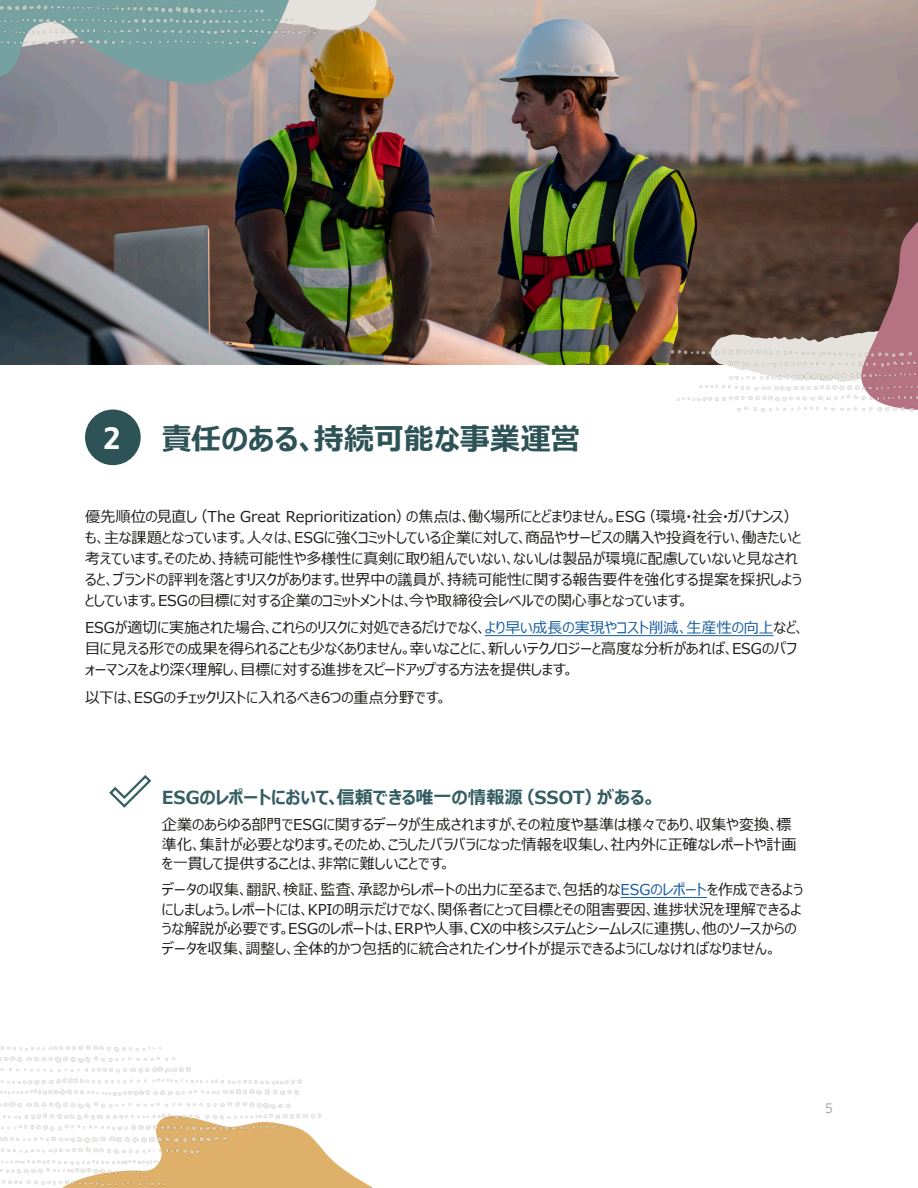
<style>
.page{position:relative;width:918px;height:1188px;background:#fff}
.page>*{position:absolute;margin:0;border:0;box-sizing:border-box;transform-origin:0 0}
.t1{font:700 30px "Meiryo UI";letter-spacing:-.005em;color:#2d5357}
.t2{font:700 30px "Oracle Sans";color:#fff}
.Subhead_1{font:700 18px "Meiryo UI";letter-spacing:-.005em;color:#355e62}
.Subhead_1-2{font:15px/21px "Meiryo UI";color:#1d1c1a}
.t3{font:13.5px "Oracle Sans";color:#aea9a3}
.s1{color:#175d9e}
</style>
<div class="page">
<div style="left:85px;top:410px;width:56px;height:55px;background:#2d5357;border-radius:50%"></div>
<hr style="left:485px;top:635px;width:289px;height:1px;background:#175d9e">
<hr style="left:620px;top:897px;width:87px;height:1px;background:#175d9e">
<img style="left:0;top:0;width:918px;height:364px">
<svg style="left:109px;top:775px;width:43px;height:33px"></svg>
<svg style="left:0;top:0;width:378px;height:107px"></svg>
<img style="left:0;top:0;width:340px;height:82px">
<svg style="left:710px;top:138px;width:208px;height:208px"></svg>
<img style="left:653px;top:346px;width:265px;height:66px">
<svg style="left:338px;top:1165px;width:35px;height:23px"></svg>
<img style="left:0;top:1045px;width:338px;height:143px">
<p class="t2" style="left:104px;top:419px;width:17px">2</p>
<p class="t1" style="left:162px;top:418px;width:420px">責任のある、持続可能な事業運営</p>
<p class="Subhead_1-2" style="left:85px;top:507px;width:718px">優先順位の見直し（The Great Reprioritization）の焦点は、働く場所にとどまりません。ESG（環境・社会・ガバナンス）も、主な課題となっています。人々は、ESGに強くコミットしている企業に対して、商品やサービスの購入や投資を行い、働きたいと考えています。そのため、持続可能性や多様性に真剣に取り組んでいない、ないしは製品が環境に配慮していないと見なされると、ブランドの評判を落とすリスクがあります。世界中の議員が、持続可能性に関する報告要件を強化する提案を採択しようとしています。ESGの目標に対する企業のコミットメントは、今や取締役会レベルでの関心事となっています。</p>
<p class="Subhead_1-2" style="left:85px;top:618px;width:722px">ESGが適切に実施された場合、これらのリスクに対処できるだけでなく、<span class="s1">より早い成長の実現やコスト削減、生産性の向上</span>など、目に見える形での成果を得られることも少なくありません。幸いなことに、新しいテクノロジーと高度な分析があれば、ESGのパフォーマンスをより深く理解し、目標に対する進捗をスピードアップする方法を提供します。</p>
<p class="Subhead_1-2" style="left:85px;top:688px;width:363px">以下は、ESGのチェックリストに入れるべき6つの重点分野です。</p>
<p class="Subhead_1" style="left:162px;top:785px;width:496px">ESGのレポートにおいて、信頼できる唯一の情報源（SSOT）がある。</p>
<p class="Subhead_1-2" style="left:162px;top:816px;width:636px;line-height:19.5px">企業のあらゆる部門でESGに関するデータが生成されますが、その粒度や基準は様々であり、収集や変換、標準化、集計が必要となります。そのため、こうしたバラバラになった情報を収集し、社内外に正確なレポートや計画を一貫して提供することは、非常に難しいことです。</p>
<p class="Subhead_1-2" style="left:162px;top:881px;width:642px;line-height:19.5px">データの収集、翻訳、検証、監査、承認からレポートの出力に至るまで、包括的な<span class="s1">ESGのレポート</span>を作成できるようにしましょう。レポートには、KPIの明示だけでなく、関係者にとって目標とその阻害要因、進捗状況を理解できるような解説が必要です。ESGのレポートは、ERPや人事、CXの中核システムとシームレスに連携し、他のソースからのデータを収集、調整し、全体的かつ包括的に統合されたインサイトが提示できるようにしなければなりません。</p>
<p class="t3" style="left:826px;top:1100px;width:9px">5</p>
</div>
